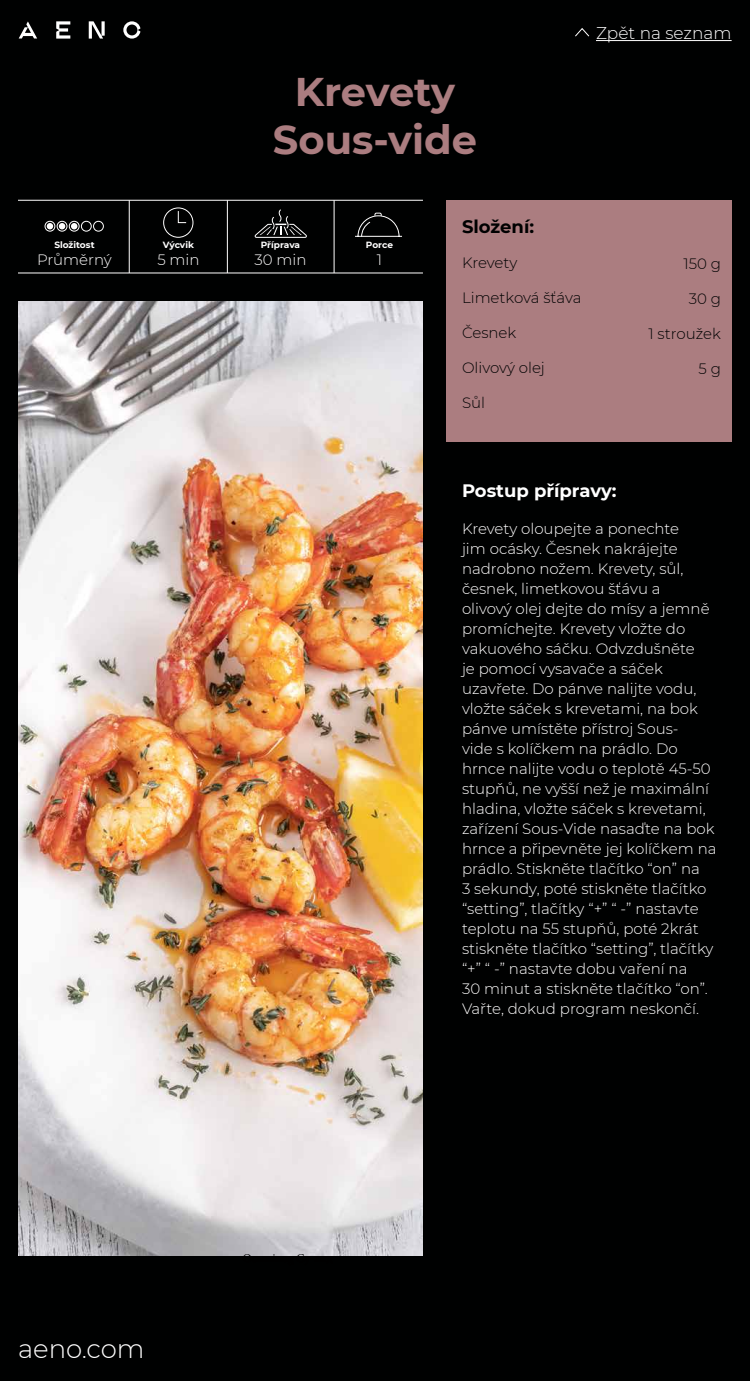
<style>
.page{position:relative;width:750px;height:1381px;background:#000101}
.page>*{position:absolute;margin:0;border:0;box-sizing:border-box;transform-origin:0 0}
.t1{font:700 40px/48px "Montserrat";color:#ab7d80;text-align:center}
.t2{font:300 26px "Montserrat";color:#fff}
.t3{font:700 18px "Montserrat";color:#fff}
.t4{font:700 18px "Montserrat";color:#000101}
.t5{font:300 17px "Montserrat";color:#fff}
.t6{font:300 15px/20px "Montserrat";color:#fff}
.t7{font:300 15px "Montserrat";color:#000101}
.t8{font:700 9px "Montserrat";letter-spacing:-.005em;color:#fff}
</style>
<div class="page">
<svg style="left:89px;top:21px;width:16px;height:18px"></svg>
<svg style="left:123px;top:21px;width:17px;height:18px"></svg>
<svg style="left:19px;top:21px;width:18px;height:18px"></svg>
<svg style="left:56px;top:21px;width:14px;height:18px"></svg>
<svg style="left:575px;top:28px;width:15px;height:9px"></svg>
<hr style="left:596px;top:40px;width:136px;height:1px;background:#fff">
<div style="left:446px;top:200px;width:286px;height:242px;background:#ab7d80"></div>
<img style="left:18px;top:302px;width:405px;height:954px">
<hr style="left:18px;top:200px;width:405px;height:1px;background:#fff">
<hr style="left:18px;top:273px;width:405px;height:1px;background:#fff">
<hr style="left:129px;top:200px;width:1px;height:73px;background:#fff">
<hr style="left:227px;top:200px;width:1px;height:73px;background:#fff">
<hr style="left:334px;top:200px;width:1px;height:73px;background:#fff">
<div style="left:163px;top:207px;width:30px;height:31px;border:1px solid #fff;border-radius:50%"></div>
<svg style="left:178px;top:211px;width:9px;height:12px"></svg>
<svg style="left:254px;top:209px;width:53px;height:29px"></svg>
<svg style="left:355px;top:213px;width:47px;height:24px"></svg>
<div style="left:45px;top:221px;width:10px;height:11px;border:1px solid #fff;border-radius:50%"></div>
<svg style="left:47px;top:223px;width:6px;height:6px"></svg>
<div style="left:57px;top:221px;width:11px;height:11px;border:1px solid #fff;border-radius:50%"></div>
<svg style="left:59px;top:223px;width:6px;height:6px"></svg>
<div style="left:69px;top:221px;width:11px;height:11px;border:1px solid #fff;border-radius:50%"></div>
<svg style="left:71px;top:220px;width:33px;height:12px"></svg>
<p class="t8" style="left:54px;top:239px;width:42px">Složitost</p>
<p class="t6" style="left:37px;top:249px;width:76px">Průměrný</p>
<p class="t8" style="left:163px;top:239px;width:33px">Výcvik</p>
<p class="t6" style="left:157px;top:249px;width:44px">5 min</p>
<h1 class="t1" style="left:273px;top:66px;width:206px">Krevety<br>Sous-vide</h1>
<p class="t5" style="left:596px;top:22px;width:137px">Zpět na seznam</p>
<p class="t8" style="left:261px;top:239px;width:41px">Příprava</p>
<p class="t6" style="left:254px;top:249px;width:54px">30 min</p>
<p class="t8" style="left:366px;top:239px;width:29px">Porce</p>
<p class="t6" style="left:377px;top:249px;width:7px">1</p>
<p class="t4" style="left:462px;top:214px;width:74px">Složení:</p>
<p class="t7" style="left:462px;top:253px;width:57px">Krevety</p>
<p class="t7" style="left:462px;top:287px;width:121px">Limetková šťáva</p>
<p class="t7" style="left:462px;top:322px;width:56px">Česnek</p>
<p class="t7" style="left:462px;top:357px;width:84px">Olivový olej</p>
<p class="t7" style="left:462px;top:392px;width:25px">Sůl</p>
<p class="t7" style="left:683px;top:253px;width:39px">150 g</p>
<p class="t7" style="left:689px;top:288px;width:34px">30 g</p>
<p class="t7" style="left:648px;top:323px;width:74px">1 stroužek</p>
<p class="t7" style="left:699px;top:358px;width:24px">5 g</p>
<p class="t3" style="left:462px;top:478px;width:156px">Postup přípravy:</p>
<p class="t6" style="left:462px;top:518px;width:256px">Krevety oloupejte a ponechte<br>jim ocásky. Česnek nakrájejte nadrobno nožem. Krevety, sůl, česnek, limetkovou šťávu a<br>olivový olej dejte do mísy a jemně promíchejte. Krevety vložte do vakuového sáčku. Odvzdušněte<br>je pomocí vysavače a sáček uzavřete. Do pánve nalijte vodu, vložte sáček s krevetami, na bok pánve umístěte přístroj Sous-<br>vide s kolíčkem na prádlo. Do hrnce nalijte vodu o teplotě 45-50 stupňů, ne vyšší než je maximální hladina, vložte sáček s krevetami, zařízení Sous-Vide nasaďte na bok hrnce a připevněte jej kolíčkem na prádlo. Stiskněte tlačítko “on” na<br>3 sekundy, poté stiskněte tlačítko “setting”, tlačítky “+” “ -” nastavte teplotu na 55 stupňů, poté 2krát stiskněte tlačítko “setting”, tlačítky “+” “ -” nastavte dobu vaření na<br>30 minut a stiskněte tlačítko “on”.<br>Vařte, dokud program neskončí.</p>
<h2 class="t2" style="left:18px;top:1331px;width:128px">aeno.com</h2>
</div>
